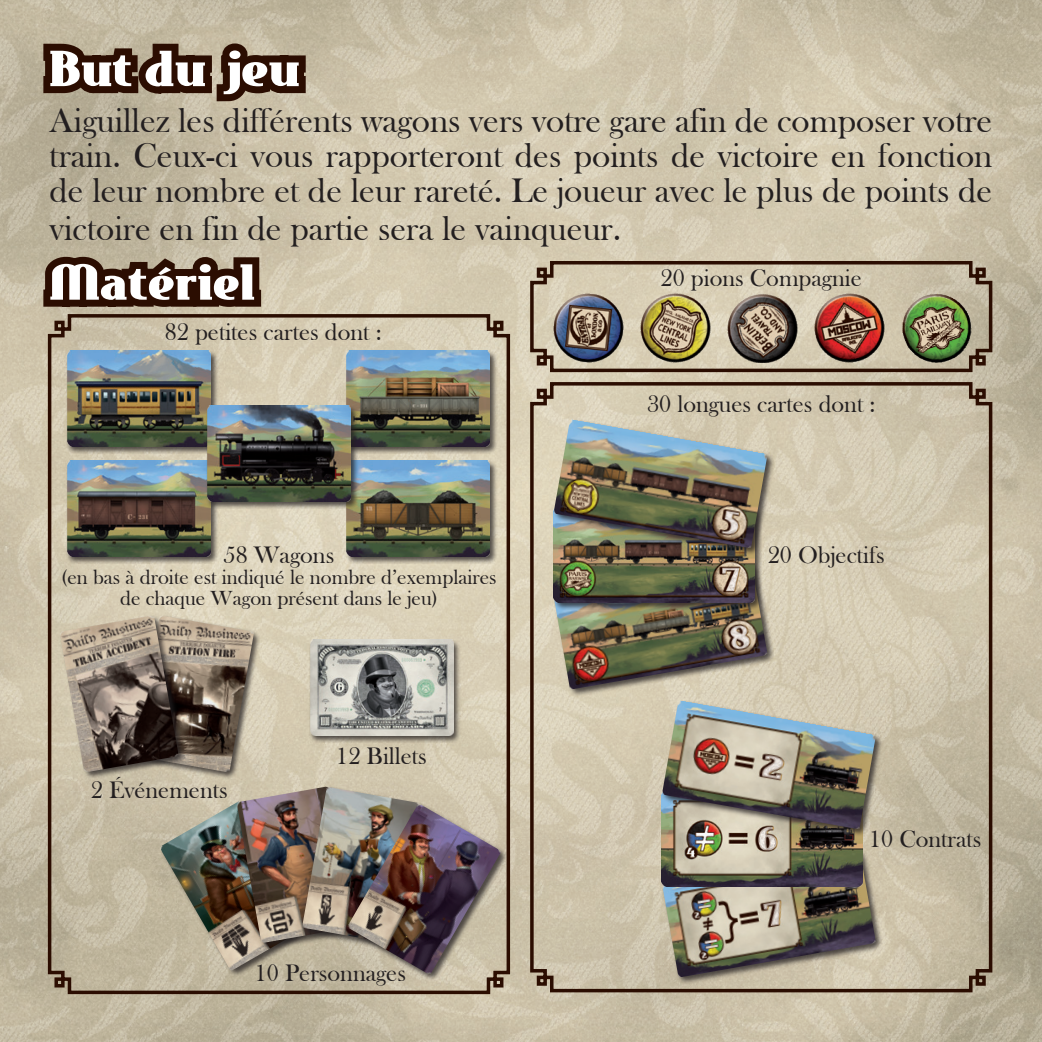
<style>
.page{position:relative;width:1042px;height:1042px;background:#fff}
.page>*{position:absolute;margin:0;border:0;box-sizing:border-box;transform-origin:0 0}
.t1{font:49px "East Market";color:#fff;scale:1.04 1}
.t2{font:49px "East Market";color:#fff}
.t3{font:35px/35px "Bask Old Face";color:#231f20;text-align:justify}
.t4{font:24.5px "Bask Old Face";color:#231f20}
.t5{font:21px/21px "Bask Old Face";color:#231f20;text-align:center}
</style>
<div class="page">
<img style="left:0;top:0;width:1042px;height:1042px">
<svg style="left:36px;top:0;width:277px;height:191px;background:#a39580"></svg>
<svg style="left:34px;top:198px;width:234px;height:246px;background:#90806c"></svg>
<img style="left:46px;top:312px;width:466px;height:684px">
<svg style="left:528px;top:380px;width:466px;height:614px;background:#c8bea7"></svg>
<svg style="left:528px;top:259px;width:466px;height:115px;background:#bbae98"></svg>
<div style="left:662px;top:848px;width:220px;height:136px;background:#231f20;opacity:.75"></div>
<img style="left:662px;top:848px;width:214px;height:129px">
<img style="left:662px;top:836px;width:200px;height:51px">
<div style="left:662px;top:700px;width:220px;height:136px;background:#231f20;opacity:.75"></div>
<img style="left:662px;top:700px;width:214px;height:129px">
<div style="left:553px;top:560px;width:221px;height:136px;background:#231f20;opacity:.75"></div>
<img style="left:553px;top:560px;width:214px;height:130px">
<div style="left:553px;top:506px;width:208px;height:104px;background:#231f20;opacity:.75"></div>
<img style="left:553px;top:555px;width:201px;height:47px">
<div style="left:553px;top:419px;width:221px;height:136px;background:#231f20;opacity:.75"></div>
<img style="left:553px;top:419px;width:214px;height:129px">
<img style="left:554px;top:293px;width:69px;height:70px">
<img style="left:641px;top:293px;width:69px;height:70px">
<img style="left:728px;top:293px;width:69px;height:70px">
<img style="left:815px;top:293px;width:69px;height:70px">
<img style="left:902px;top:293px;width:69px;height:70px">
<h1 class="t1" style="left:50px;top:41px;width:242px">But du jeu</h1>
<p class="t3" style="left:50px;top:103px;width:944px">Aiguillez les différents wagons vers votre gare afin de composer votre train. Ceux-ci vous rapporteront des points de victoire en fonction de leur nombre et de leur rareté. Le joueur avec le plus de points de</p>
<p class="t3" style="left:50px;top:212px;width:573px">victoire en fin de partie sera le vainqueur.</p>
<h1 class="t2" style="left:50px;top:255px;width:207px">Matériel</h1>
<p class="t4" style="left:660px;top:264px;width:203px">20 pions Compagnie</p>
<p class="t4" style="left:165px;top:318px;width:218px">82 petites cartes dont :</p>
<p class="t4" style="left:224px;top:541px;width:112px">58 Wagons</p>
<p class="t5" style="left:61px;top:567px;width:437px">(en bas à droite est indiqué le nombre d’exemplaires de chaque Wagon présent dans le jeu)</p>
<p class="t4" style="left:91px;top:776px;width:138px">2 Événements</p>
<p class="t4" style="left:336px;top:742px;width:92px">12 Billets</p>
<p class="t4" style="left:255px;top:959px;width:153px">10 Personnages</p>
<p class="t4" style="left:647px;top:390px;width:230px">30 longues cartes dont :</p>
<p class="t4" style="left:768px;top:541px;width:118px">20 Objectifs</p>
<p class="t4" style="left:869px;top:826px;width:114px">10 Contrats</p>
</div>
